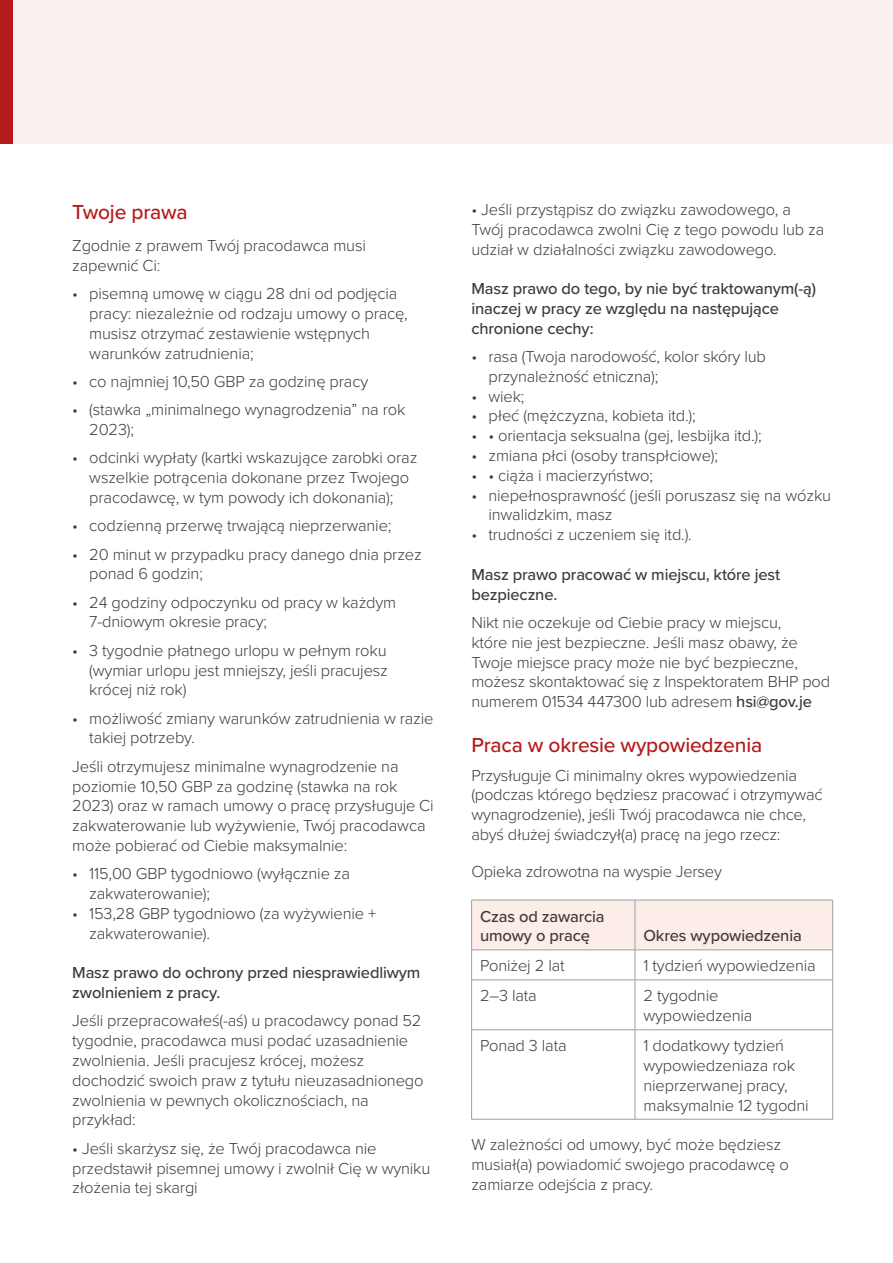
<style>
.page{position:relative;width:893px;height:1263px;background:#fff}
.page>*{position:absolute;margin:0;border:0;box-sizing:border-box;transform-origin:0 0}
.t1{font:500 21px "Proxima Nova";letter-spacing:-.01em;color:#b31c1c}
.t2{font:300 16.5px/19.8px "Proxima Nova";letter-spacing:-.01em;color:#3c3c3b}
.t3{font:500 16.5px/19.8px "Proxima Nova";letter-spacing:-.01em;color:#3c3c3b}
.s1{font-weight:500}
</style>
<div class="page">
<div style="left:472px;top:901px;width:360px;height:49px;background:#fdede8"></div>
<hr style="left:471px;top:900px;width:164px;height:1px;background:#9d9d9c">
<hr style="left:471px;top:900px;width:1px;height:50px;background:#9d9d9c">
<hr style="left:635px;top:900px;width:198px;height:1px;background:#9d9d9c">
<hr style="left:635px;top:900px;width:1px;height:50px;background:#9d9d9c">
<hr style="left:832px;top:900px;width:1px;height:50px;background:#9d9d9c">
<hr style="left:471px;top:950px;width:164px;height:1px;background:#9d9d9c">
<hr style="left:471px;top:950px;width:1px;height:30px;background:#9d9d9c">
<hr style="left:635px;top:950px;width:198px;height:1px;background:#9d9d9c">
<hr style="left:635px;top:950px;width:1px;height:30px;background:#9d9d9c">
<hr style="left:832px;top:950px;width:1px;height:30px;background:#9d9d9c">
<hr style="left:471px;top:980px;width:164px;height:1px;background:#9d9d9c">
<hr style="left:471px;top:980px;width:1px;height:49px;background:#9d9d9c">
<hr style="left:635px;top:980px;width:198px;height:1px;background:#9d9d9c">
<hr style="left:635px;top:980px;width:1px;height:49px;background:#9d9d9c">
<hr style="left:832px;top:980px;width:1px;height:49px;background:#9d9d9c">
<hr style="left:471px;top:1029px;width:164px;height:1px;background:#9d9d9c">
<hr style="left:471px;top:1030px;width:1px;height:89px;background:#9d9d9c">
<hr style="left:635px;top:1029px;width:198px;height:1px;background:#9d9d9c">
<hr style="left:635px;top:1030px;width:1px;height:89px;background:#9d9d9c">
<hr style="left:832px;top:1030px;width:1px;height:89px;background:#9d9d9c">
<hr style="left:471px;top:1119px;width:164px;height:1px;background:#9d9d9c">
<hr style="left:635px;top:1119px;width:198px;height:1px;background:#9d9d9c">
<div style="left:13px;top:0;width:880px;height:144px;background:#faf1ee"></div>
<div style="left:0;top:0;width:13px;height:144px;background:#b31c1c"></div>
<p class="t1" style="left:72px;top:196px;width:117px">Twoje prawa</p>
<p class="t2" style="left:72px;top:235px;width:295px">Zgodnie z prawem Twój pracodawca musi zapewnić Ci:</p>
<p class="t2" style="left:89px;top:283px;width:320px;text-indent:-17px">• pisemną umowę w ciągu 28 dni od podjęcia pracy: niezależnie od rodzaju umowy o pracę, musisz otrzymać zestawienie wstępnych warunków zatrudnienia;</p>
<p class="t2" style="left:72px;top:371px;width:297px">• co najmniej 10,50 GBP za godzinę pracy</p>
<p class="t2" style="left:89px;top:399px;width:318px;text-indent:-17px">• (stawka „minimalnego wynagrodzenia” na rok<br>2023);</p>
<p class="t2" style="left:72px;top:447px;width:347px;text-align:center">• odcinki wypłaty (kartki wskazujące zarobki oraz wszelkie potrącenia dokonane przez Twojego pracodawcę, w tym powody ich dokonania);</p>
<p class="t2" style="left:72px;top:515px;width:321px">• codzienną przerwę trwającą nieprzerwanie;</p>
<p class="t2" style="left:89px;top:543px;width:334px;text-indent:-17px">• 20 minut w przypadku pracy danego dnia przez ponad 6 godzin;</p>
<p class="t2" style="left:89px;top:591px;width:308px;text-indent:-17px">• 24 godziny odpoczynku od pracy w każdym<br>7-dniowym okresie pracy;</p>
<p class="t2" style="left:89px;top:639px;width:300px;text-align:justify;text-indent:-17px">• 3 tygodnie płatnego urlopu w pełnym roku (wymiar urlopu jest mniejszy, jeśli pracujesz krócej niż rok)</p>
<p class="t2" style="left:89px;top:707px;width:346px;text-indent:-17px">• możliwość zmiany warunków zatrudnienia w razie takiej potrzeby.</p>
<p class="t2" style="left:72px;top:755px;width:363px">Jeśli otrzymujesz minimalne wynagrodzenie na poziomie 10,50 GBP za godzinę (stawka na rok 2023) oraz w ramach umowy o pracę przysługuje Ci zakwaterowanie lub wyżywienie, Twój pracodawca może pobierać od Ciebie maksymalnie:</p>
<p class="t2" style="left:89px;top:863px;width:262px;text-indent:-17px">• 115,00 GBP tygodniowo (wyłącznie za zakwaterowanie);</p>
<p class="t2" style="left:89px;top:902px;width:289px;text-indent:-17px">• 153,28 GBP tygodniowo (za wyżywienie + zakwaterowanie).</p>
<p class="t3" style="left:72px;top:962px;width:350px">Masz prawo do ochrony przed niesprawiedliwym zwolnieniem z pracy.</p>
<p class="t2" style="left:72px;top:1010px;width:353px">Jeśli przepracowałeś(-aś) u pracodawcy ponad 52 tygodnie, pracodawca musi podać uzasadnienie zwolnienia. Jeśli pracujesz krócej, możesz dochodzić swoich praw z tytułu nieuzasadnionego zwolnienia w pewnych okolicznościach, na przykład:</p>
<p class="t2" style="left:72px;top:1137px;width:360px">• Jeśli skarżysz się, że Twój pracodawca nie przedstawił pisemnej umowy i zwolnił Cię w wyniku złożenia tej skargi</p>
<p class="t2" style="left:471px;top:199px;width:355px">• Jeśli przystąpisz do związku zawodowego, a<br>Twój pracodawca zwolni Cię z tego powodu lub za udział w działalności związku zawodowego.</p>
<p class="t3" style="left:471px;top:278px;width:346px">Masz prawo do tego, by nie być traktowanym(-ą) inaczej w pracy ze względu na następujące chronione cechy:</p>
<p class="t2" style="left:488px;top:346px;width:279px;text-indent:-17px">• rasa (Twoja narodowość, kolor skóry lub przynależność etniczna);</p>
<p class="t2" style="left:471px;top:385px;width:55px">• wiek;</p>
<p class="t2" style="left:471px;top:405px;width:226px">• płeć (mężczyzna, kobieta itd.);</p>
<p class="t2" style="left:471px;top:425px;width:292px">• • orientacja seksualna (gej, lesbijka itd.);</p>
<p class="t2" style="left:471px;top:445px;width:248px">• zmiana płci (osoby transpłciowe);</p>
<p class="t2" style="left:471px;top:465px;width:183px">• • ciąża i macierzyństwo;</p>
<p class="t2" style="left:488px;top:484px;width:344px;text-indent:-17px">• niepełnosprawność (jeśli poruszasz się na wózku inwalidzkim, masz</p>
<p class="t2" style="left:471px;top:524px;width:222px">• trudności z uczeniem się itd.).</p>
<p class="t3" style="left:471px;top:564px;width:310px">Masz prawo pracować w miejscu, które jest bezpieczne.</p>
<p class="t2" style="left:471px;top:612px;width:360px">Nikt nie oczekuje od Ciebie pracy w miejscu,<br>które nie jest bezpieczne. Jeśli masz obawy, że Twoje miejsce pracy może nie być bezpieczne, możesz skontaktować się z Inspektoratem BHP pod numerem 01534 447300 lub adresem <span class="s1">hsi@gov.je</span></p>
<p class="t1" style="left:471px;top:730px;width:292px">Praca w okresie wypowiedzenia</p>
<p class="t2" style="left:471px;top:764px;width:353px">Przysługuje Ci minimalny okres wypowiedzenia (podczas którego będziesz pracować i otrzymywać wynagrodzenie), jeśli Twój pracodawca nie chce, abyś dłużej świadczył(a) pracę na jego rzecz:</p>
<p class="t2" style="left:471px;top:860px;width:252px">Opieka zdrowotna na wyspie Jersey</p>
<p class="t3" style="left:480px;top:905px;width:126px">Czas od zawarcia umowy o pracę</p>
<p class="t3" style="left:643px;top:925px;width:160px">Okres wypowiedzenia</p>
<p class="t2" style="left:480px;top:955px;width:86px">Poniżej 2 lat</p>
<p class="t2" style="left:643px;top:955px;width:174px">1 tydzień wypowiedzenia</p>
<p class="t2" style="left:480px;top:985px;width:58px">2–3 lata</p>
<p class="t2" style="left:643px;top:985px;width:110px">2 tygodnie wypowiedzenia</p>
<p class="t2" style="left:480px;top:1035px;width:88px">Ponad 3 lata</p>
<p class="t2" style="left:643px;top:1035px;width:167px">1 dodatkowy tydzień wypowiedzeniaza rok nieprzerwanej pracy, maksymalnie 12 tygodni</p>
<p class="t2" style="left:471px;top:1134px;width:319px">W zależności od umowy, być może będziesz musiał(a) powiadomić swojego pracodawcę o zamiarze odejścia z pracy.</p>
</div>
